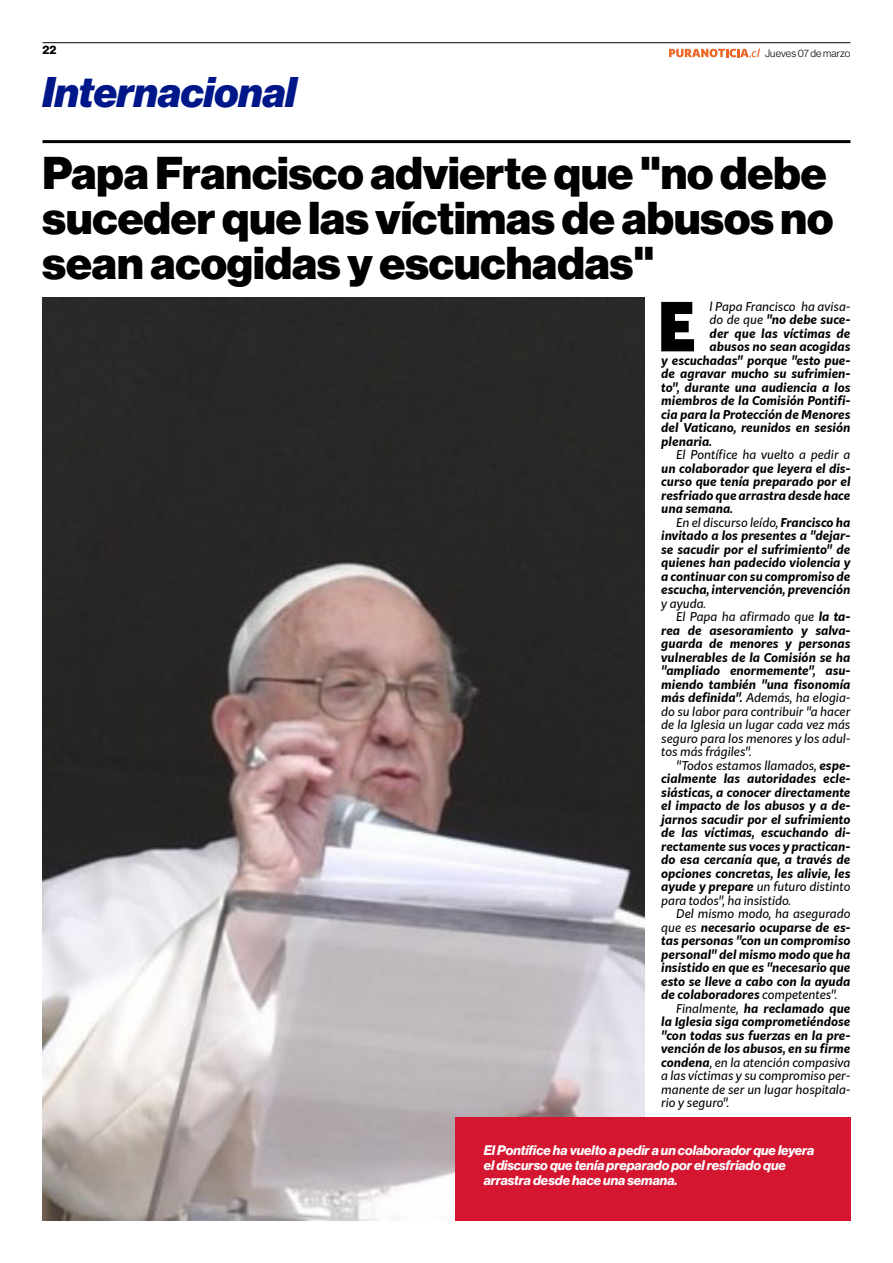
<style>
.page{position:relative;width:893px;height:1263px;background:#fff}
.page>*{position:absolute;margin:0;border:0;box-sizing:border-box;transform-origin:0 0}
.t1{font:900 66.3px "Kit Sans";color:#000}
.t2{font:45px/45px "N Haas Grotesk DS Pro 95 Blk";color:#000}
.t3{font:42px "N Haas Grotesk DS Pro 96 Blk It";color:#00178a}
.t4{font:13.5px/15px "N Haas Grotesk DS Pro 76 Bd It";color:#fff}
.t5{font:italic 700 12px/13.5px "Kit Sans";color:#000;text-align:justify}
.t6{font:italic 12px "Kit Sans";color:#000}
.t7{font:12px "N Haas Grotesk DS Pro 75 Bd";color:#000}
.t8{font:10.5px "N Haas Grotesk DS Pro 45 Lt";letter-spacing:.015em;color:#000}
.s1{font-weight:400}
.s2{font-weight:700}
</style>
<div class="page">
<img style="left:43px;top:298px;width:601px;height:922px">
<hr style="left:43px;top:140px;width:807px;height:3px;background:#000">
<hr style="left:43px;top:42px;width:807px;height:1px;background:#000">
<svg style="left:669px;top:48px;width:91px;height:9px"></svg>
<div style="left:455px;top:1117px;width:395px;height:103px;background:#d41630"></div>
<p class="t7" style="left:43px;top:42px;width:16px">22</p>
<p class="t8" style="left:765px;top:48px;width:87px">Jueves 07 de marzo</p>
<h3 class="t3" style="left:43px;top:67px;width:255px">Internacional</h3>
<h2 class="t2" style="left:43px;top:151px;width:792px">Papa Francisco advierte que "no debe suceder que las víctimas de abusos no sean acogidas y escuchadas"</h2>
<h1 class="t1" style="left:657px;top:267px;width:40px">E</h1>
<p class="t6" style="left:710px;top:297px;width:142px">l Papa Francisco ha avisa-</p>
<p class="t5" style="left:710px;top:312px;width:142px"><span class="s1">do de que</span> "no debe suce-</p>
<p class="t5" style="left:710px;top:326px;width:142px">der que las víctimas de</p>
<p class="t5" style="left:710px;top:339px;width:142px">abusos no sean acogidas</p>
<p class="t5" style="left:661px;top:353px;width:191px">y escuchadas" porque "esto pue-</p>
<p class="t5" style="left:661px;top:366px;width:191px">de agravar mucho su sufrimien-</p>
<p class="t5" style="left:661px;top:380px;width:191px">to", durante una audiencia a los</p>
<p class="t5" style="left:661px;top:393px;width:191px">miembros de la Comisión Pontifi-</p>
<p class="t5" style="left:661px;top:407px;width:191px">cia para la Protección de Menores</p>
<p class="t5" style="left:661px;top:420px;width:191px">del Vaticano, reunidos en sesión</p>
<p class="t5" style="left:661px;top:434px;width:52px">plenaria.</p>
<p class="t6" style="left:676px;top:445px;width:176px">El Pontífice ha vuelto a pedir a</p>
<p class="t5" style="left:661px;top:461px;width:191px">un colaborador que leyera el dis&shy;curso que tenía preparado por el resfriado que arrastra desde hace una semana.</p>
<p class="t5" style="left:661px;top:515px;width:191px;text-indent:15px"><span class="s1">En el discurso leído,</span> Francisco ha invitado a los presentes a "dejar&shy;se sacudir por el sufrimiento" de quienes han padecido violencia y a continuar con su compromiso de escucha, intervención, prevención</p>
<p class="t6" style="left:661px;top:594px;width:46px">y ayuda.</p>
<p class="t6" style="left:676px;top:607px;width:176px">El Papa ha afirmado que <span class="s2">la ta-</span></p>
<p class="t5" style="left:661px;top:623px;width:191px">rea de asesoramiento y salva-</p>
<p class="t5" style="left:661px;top:636px;width:191px">guarda de menores y personas</p>
<p class="t5" style="left:661px;top:650px;width:191px">vulnerables de la Comisión se ha</p>
<p class="t5" style="left:661px;top:663px;width:191px">"ampliado enormemente", asu-</p>
<p class="t5" style="left:661px;top:677px;width:191px">miendo también "una fisonomía</p>
<p class="t6" style="left:661px;top:688px;width:191px"><span class="s2">más definida".</span> Además, ha elogia-</p>
<p class="t6" style="left:661px;top:702px;width:191px">do su labor para contribuir "a hacer</p>
<p class="t6" style="left:661px;top:715px;width:191px">de la Iglesia un lugar cada vez más</p>
<p class="t6" style="left:661px;top:729px;width:191px">seguro para los menores y los adul-</p>
<p class="t6" style="left:661px;top:742px;width:92px">tos más frágiles".</p>
<p class="t6" style="left:676px;top:756px;width:176px">"Todos estamos llamados, <span class="s2">espe-</span></p>
<p class="t5" style="left:661px;top:771px;width:191px">cialmente las autoridades ecle-</p>
<p class="t5" style="left:661px;top:785px;width:191px">siásticas, a conocer directamente</p>
<p class="t5" style="left:661px;top:798px;width:191px">el impacto de los abusos y a de-</p>
<p class="t5" style="left:661px;top:812px;width:191px">jarnos sacudir por el sufrimiento</p>
<p class="t5" style="left:661px;top:825px;width:191px">de las víctimas, escuchando di-</p>
<p class="t5" style="left:661px;top:839px;width:191px">rectamente sus voces y practican-</p>
<p class="t5" style="left:661px;top:852px;width:191px">do esa cercanía que, a través de</p>
<p class="t5" style="left:661px;top:866px;width:191px">opciones concretas, les alivie, les</p>
<p class="t6" style="left:661px;top:877px;width:191px"><span class="s2">ayude y prepare</span> un futuro distinto</p>
<p class="t6" style="left:661px;top:891px;width:131px">para todos", ha insistido.</p>
<p class="t6" style="left:676px;top:904px;width:176px">Del mismo modo, ha asegurado</p>
<p class="t5" style="left:661px;top:920px;width:191px"><span class="s1">que es</span> necesario ocuparse de es-</p>
<p class="t5" style="left:661px;top:933px;width:191px">tas personas "con un compromiso</p>
<p class="t5" style="left:661px;top:947px;width:191px">personal" del mismo modo que ha</p>
<p class="t5" style="left:661px;top:960px;width:191px">insistido en que es "necesario que</p>
<p class="t5" style="left:661px;top:974px;width:191px">esto se lleve a cabo con la ayuda</p>
<p class="t5" style="left:661px;top:987px;width:178px">de colaboradores <span class="s1">competentes".</span></p>
<p class="t5" style="left:676px;top:1001px;width:176px"><span class="s1">Finalmente,</span> ha reclamado que</p>
<p class="t5" style="left:661px;top:1014px;width:191px">la Iglesia siga comprometiéndose</p>
<p class="t5" style="left:661px;top:1028px;width:191px">"con todas sus fuerzas en la pre-</p>
<p class="t5" style="left:661px;top:1041px;width:191px">vención de los abusos, en su firme</p>
<p class="t6" style="left:661px;top:1053px;width:191px"><span class="s2">condena</span>, en la atención compasiva</p>
<p class="t6" style="left:661px;top:1066px;width:191px">a las víctimas y su compromiso per-</p>
<p class="t6" style="left:661px;top:1080px;width:191px">manente de ser un lugar hospitala-</p>
<p class="t6" style="left:661px;top:1093px;width:70px">rio y seguro".</p>
<p class="t4" style="left:484px;top:1142px;width:332px">El Pontífice ha vuelto a pedir a un colaborador que leyera el discurso que tenía preparado por el resfriado que arrastra desde hace una semana.</p>
</div>
